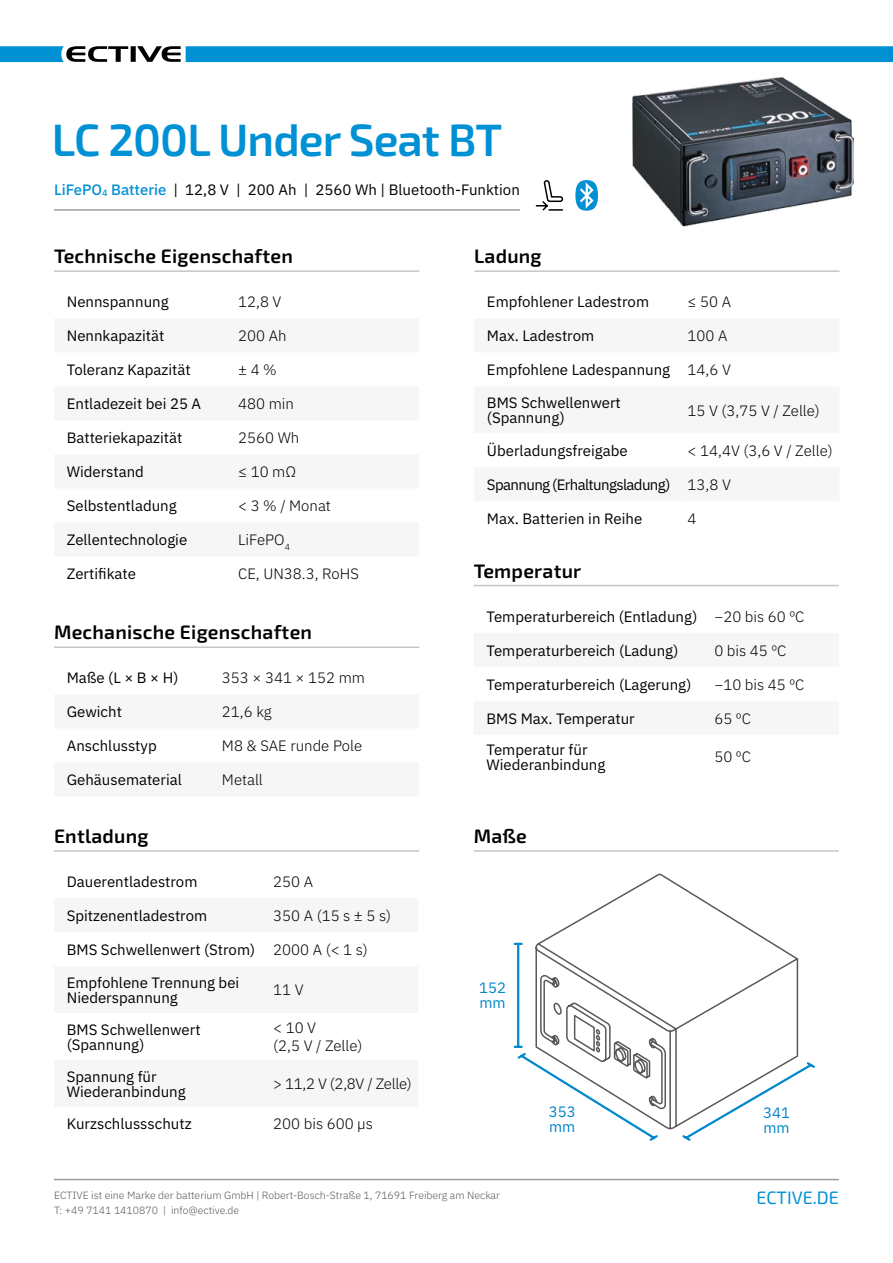
<style>
.page{position:relative;width:893px;height:1263px;background:#fff}
.page>*{position:absolute;margin:0;border:0;box-sizing:border-box;transform-origin:0 0}
.t1{font:600 45.3px "Exo 2";letter-spacing:-.02em;color:#0090d4}
.t2{font:600 19.5px "Exo 2";letter-spacing:.01em;color:#000}
.t3{font:18px "Exo 2";color:#0090d4}
.t4{font:15px/32.8px "IBM Plex Sans";color:#000}
.t5{font:300 15px/18px "IBM Plex Sans";color:#000}
.t6{font:15px "IBM Plex Sans";letter-spacing:-.04em;color:#000}
.t7{font:300 15px "IBM Plex Sans";letter-spacing:-.02em;color:#000}
.t8{font:15px/15px "IBM Plex Sans";color:#0085c9}
.t9{font:300 10.5px/15px "IBM Plex Sans";color:#575756}
.s1{font-weight:500;color:#0090d4}
</style>
<div class="page">
<svg style="left:0;top:46px;width:181px;height:16px"></svg>
<div style="left:186px;top:46px;width:707px;height:16px;background:#0090d4"></div>
<hr style="left:54px;top:1179px;width:785px;height:1px;background:#9d9d9c">
<hr style="left:54px;top:270px;width:365px;height:2px;background:#c6c6c6">
<hr style="left:54px;top:850px;width:365px;height:2px;background:#c6c6c6">
<hr style="left:474px;top:270px;width:365px;height:2px;background:#c6c6c6">
<hr style="left:474px;top:585px;width:365px;height:1px;background:#c6c6c6">
<hr style="left:474px;top:850px;width:365px;height:2px;background:#c6c6c6">
<hr style="left:54px;top:646px;width:365px;height:2px;background:#c6c6c6">
<hr style="left:54px;top:209px;width:466px;height:2px;background:#9d9d9c">
<svg style="left:575px;top:180px;width:23px;height:31px"></svg>
<svg style="left:535px;top:180px;width:29px;height:31px"></svg>
<img style="left:632px;top:46px;width:222px;height:181px">
<svg style="left:513px;top:942px;width:302px;height:199px"></svg>
<svg style="left:533px;top:873px;width:266px;height:258px"></svg>
<h1 class="t1" style="left:52px;top:113px;width:452px">LC 200L Under Seat BT</h1>
<p class="t4" style="left:54px;top:172px;width:467px"><span class="s1">LiFePO</span><sub>4</sub> <span class="s1">Batterie</span> | 12,8 V | 200 Ah | 2560 Wh | Bluetooth-Funktion</p>
<h2 class="t2" style="left:54px;top:245px;width:240px">Technische Eigenschaften</h2>
<p class="t4" style="left:67px;top:284px;width:103px">Nennspannung</p>
<p class="t4" style="left:67px;top:318px;width:99px">Nennkapazität</p>
<p class="t4" style="left:67px;top:352px;width:126px">Toleranz Kapazität</p>
<p class="t4" style="left:67px;top:386px;width:136px">Entladezeit bei 25 A</p>
<p class="t4" style="left:67px;top:420px;width:117px">Batteriekapazität</p>
<p class="t4" style="left:67px;top:454px;width:79px">Widerstand</p>
<p class="t4" style="left:67px;top:488px;width:111px">Selbstentladung</p>
<p class="t4" style="left:67px;top:522px;width:122px">Zellentechnologie</p>
<p class="t4" style="left:67px;top:556px;width:71px">Zertifikate</p>
<p class="t5" style="left:238px;top:292px;width:45px">12,8 V</p>
<p class="t5" style="left:238px;top:326px;width:50px">200 Ah</p>
<p class="t5" style="left:238px;top:360px;width:40px">± 4 %</p>
<p class="t5" style="left:238px;top:394px;width:57px">480 min</p>
<p class="t5" style="left:238px;top:428px;width:63px">2560 Wh</p>
<p class="t5" style="left:238px;top:462px;width:59px">≤ 10 mΩ</p>
<p class="t5" style="left:238px;top:496px;width:94px">&lt; 3 % / Monat</p>
<p class="t5" style="left:238px;top:530px;width:53px">LiFePO<sub>4</sub></p>
<p class="t5" style="left:238px;top:564px;width:122px">CE, UN38.3, RoHS</p>
<h2 class="t2" style="left:54px;top:621px;width:260px">Mechanische Eigenschaften</h2>
<p class="t4" style="left:67px;top:660px;width:113px">Maße (L × B × H)</p>
<p class="t4" style="left:67px;top:694px;width:57px">Gewicht</p>
<p class="t4" style="left:67px;top:728px;width:91px">Anschlusstyp</p>
<p class="t4" style="left:67px;top:762px;width:117px">Gehäusematerial</p>
<p class="t5" style="left:222px;top:668px;width:144px">353 × 341 × 152 mm</p>
<p class="t5" style="left:222px;top:702px;width:51px">21,6 kg</p>
<p class="t5" style="left:222px;top:736px;width:142px">M8 &amp; SAE runde Pole</p>
<p class="t5" style="left:222px;top:770px;width:42px">Metall</p>
<h2 class="t2" style="left:54px;top:824px;width:96px">Entladung</h2>
<p class="t4" style="left:67px;top:864px;width:132px">Dauerentladestrom</p>
<p class="t4" style="left:67px;top:898px;width:142px">Spitzenentladestrom</p>
<p class="t4" style="left:67px;top:932px;width:190px">BMS Schwellenwert (Strom)<br>Empfohlene Trennung bei</p>
<p class="t4" style="left:67px;top:980px;width:135px;line-height:31.8px">Niederspannung<br>BMS Schwellenwert</p>
<p class="t4" style="left:67px;top:1027px;width:91px;line-height:31.8px">(Spannung)<br>Spannung für</p>
<p class="t4" style="left:67px;top:1073px;width:126px">Wiederanbindung<br>Kurzschlussschutz</p>
<p class="t5" style="left:273px;top:871px;width:41px">250 A</p>
<p class="t5" style="left:273px;top:905px;width:119px">350 A (15 s ± 5 s)</p>
<p class="t5" style="left:273px;top:939px;width:96px">2000 A (&lt; 1 s)</p>
<p class="t5" style="left:273px;top:980px;width:32px">11 V</p>
<p class="t5" style="left:273px;top:1018px;width:91px">&lt; 10 V<br>(2,5 V / Zelle)</p>
<p class="t7" style="left:273px;top:1072px;width:140px">&gt; 11,2 V (2,8V / Zelle)</p>
<p class="t5" style="left:273px;top:1114px;width:101px">200 bis 600 μs</p>
<h2 class="t2" style="left:474px;top:245px;width:69px">Ladung</h2>
<p class="t4" style="left:487px;top:284px;width:164px">Empfohlener Ladestrom</p>
<p class="t4" style="left:487px;top:318px;width:109px">Max. Ladestrom</p>
<p class="t4" style="left:487px;top:352px;width:185px">Empfohlene Ladespannung<br>BMS Schwellenwert</p>
<p class="t4" style="left:487px;top:400px;width:142px">(Spannung)<br>Überladungsfreigabe</p>
<p class="t6" style="left:487px;top:473px;width:185px">Spannung (Erhaltungsladung)</p>
<p class="t4" style="left:487px;top:501px;width:157px">Max. Batterien in Reihe</p>
<h2 class="t2" style="left:474px;top:559px;width:109px">Temperatur</h2>
<p class="t5" style="left:688px;top:292px;width:45px">≤ 50 A</p>
<p class="t5" style="left:688px;top:326px;width:41px">100 A</p>
<p class="t5" style="left:688px;top:360px;width:45px">14,6 V</p>
<p class="t5" style="left:688px;top:400px;width:134px">15 V (3,75 V / Zelle)</p>
<p class="t5" style="left:688px;top:440px;width:147px">&lt; 14,4V (3,6 V / Zelle)</p>
<p class="t5" style="left:688px;top:474px;width:45px">13,8 V</p>
<p class="t5" style="left:688px;top:508px;width:10px">4</p>
<p class="t4" style="left:486px;top:599px;width:212px">Temperaturbereich (Entladung)</p>
<p class="t4" style="left:486px;top:633px;width:194px">Temperaturbereich (Ladung)</p>
<p class="t4" style="left:486px;top:667px;width:207px">Temperaturbereich (Lagerung)</p>
<p class="t4" style="left:486px;top:701px;width:150px;line-height:31.3px">BMS Max. Temperatur<br>Temperatur für</p>
<p class="t4" style="left:486px;top:747px;width:120px">Wiederanbindung</p>
<p class="t5" style="left:714px;top:606px;width:92px">−20 bis 60 ºC</p>
<p class="t5" style="left:714px;top:640px;width:74px">0 bis 45 ºC</p>
<p class="t5" style="left:714px;top:674px;width:92px">−10 bis 45 ºC</p>
<p class="t5" style="left:714px;top:708px;width:38px">65 ºC</p>
<p class="t5" style="left:714px;top:746px;width:38px">50 ºC</p>
<h2 class="t2" style="left:474px;top:824px;width:55px">Maße</h2>
<p class="t8" style="left:479px;top:978px;width:28px">152 mm</p>
<p class="t8" style="left:549px;top:1103px;width:28px">353 mm</p>
<p class="t8" style="left:763px;top:1104px;width:29px">341 mm</p>
<p class="t9" style="left:54px;top:1187px;width:447px">ECTIVE ist eine Marke der batterium GmbH | Robert-Bosch-Straße 1, 71691 Freiberg am Neckar<br>T: +49 7141 1410870 | info@ective.de</p>
<p class="t3" style="left:756px;top:1187px;width:84px">ECTIVE.DE</p>
</div>
